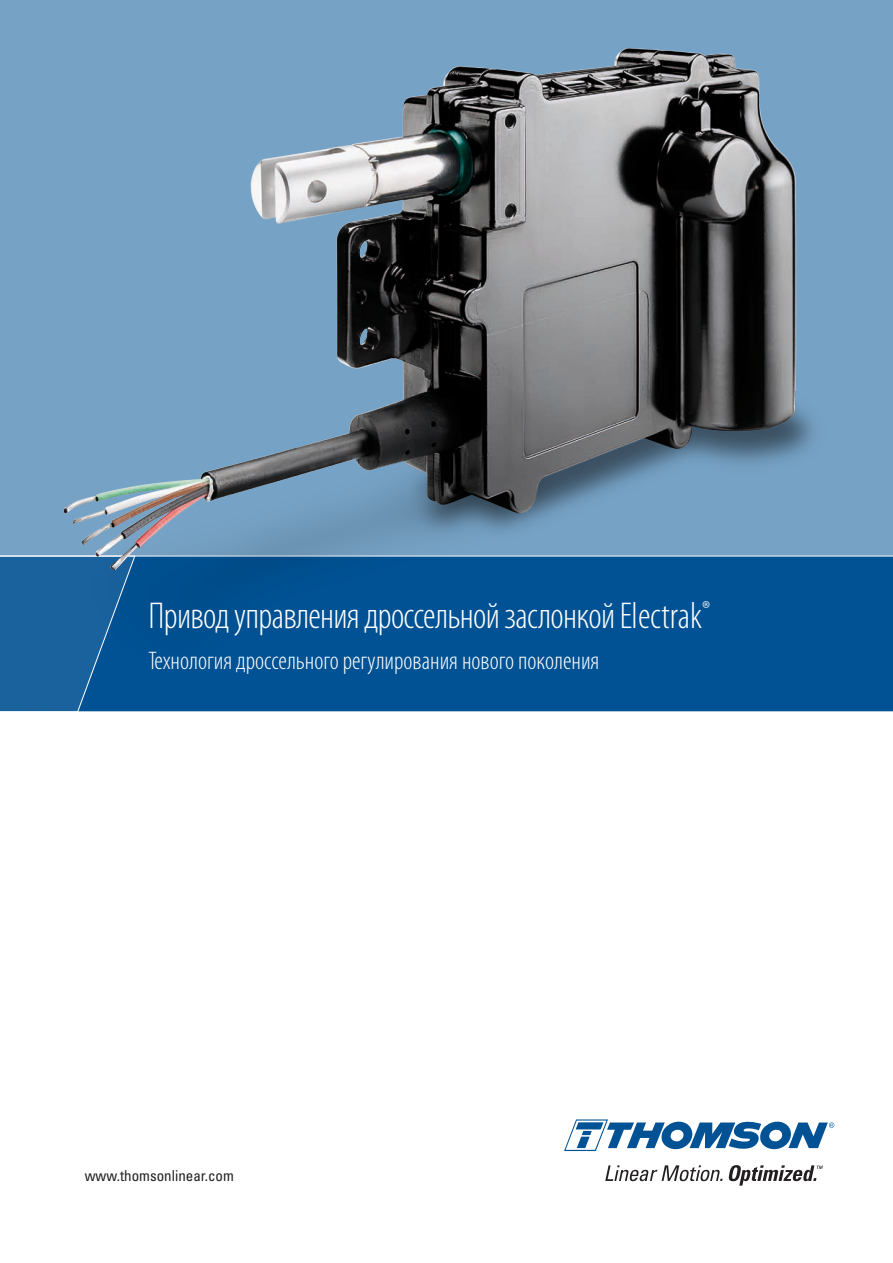
<style>
.page{position:relative;width:893px;height:1263px;background:#fff}
.page>*{position:absolute;margin:0;border:0;box-sizing:border-box;transform-origin:0 0}
.t1{font:300 condensed 37.5px "Myriad Pro";letter-spacing:-.02em;color:#fff}
.t2{font:300 condensed 25.5px "Myriad Pro";color:#fff}
.t3{font:condensed 15px "Univers";color:#231f20}
</style>
<div class="page">
<div style="left:0;top:0;width:893px;height:556px;background:#76a2c5"></div>
<svg style="left:564px;top:1119px;width:270px;height:32px"></svg>
<svg style="left:605px;top:1165px;width:218px;height:20px"></svg>
<div style="left:0;top:555px;width:21px;height:157px;background:#19629e"></div>
<img style="left:21px;top:0;width:865px;height:712px">
<p class="t1" style="left:149px;top:596px;width:563px">Привод управления дроссельной заслонкой Electrak<sup>®</sup></p>
<p class="t2" style="left:149px;top:646px;width:452px">Технология дроссельного регулирования нового поколения</p>
<p class="t3" style="left:85px;top:1166px;width:151px">www.thomsonlinear.com</p>
</div>
